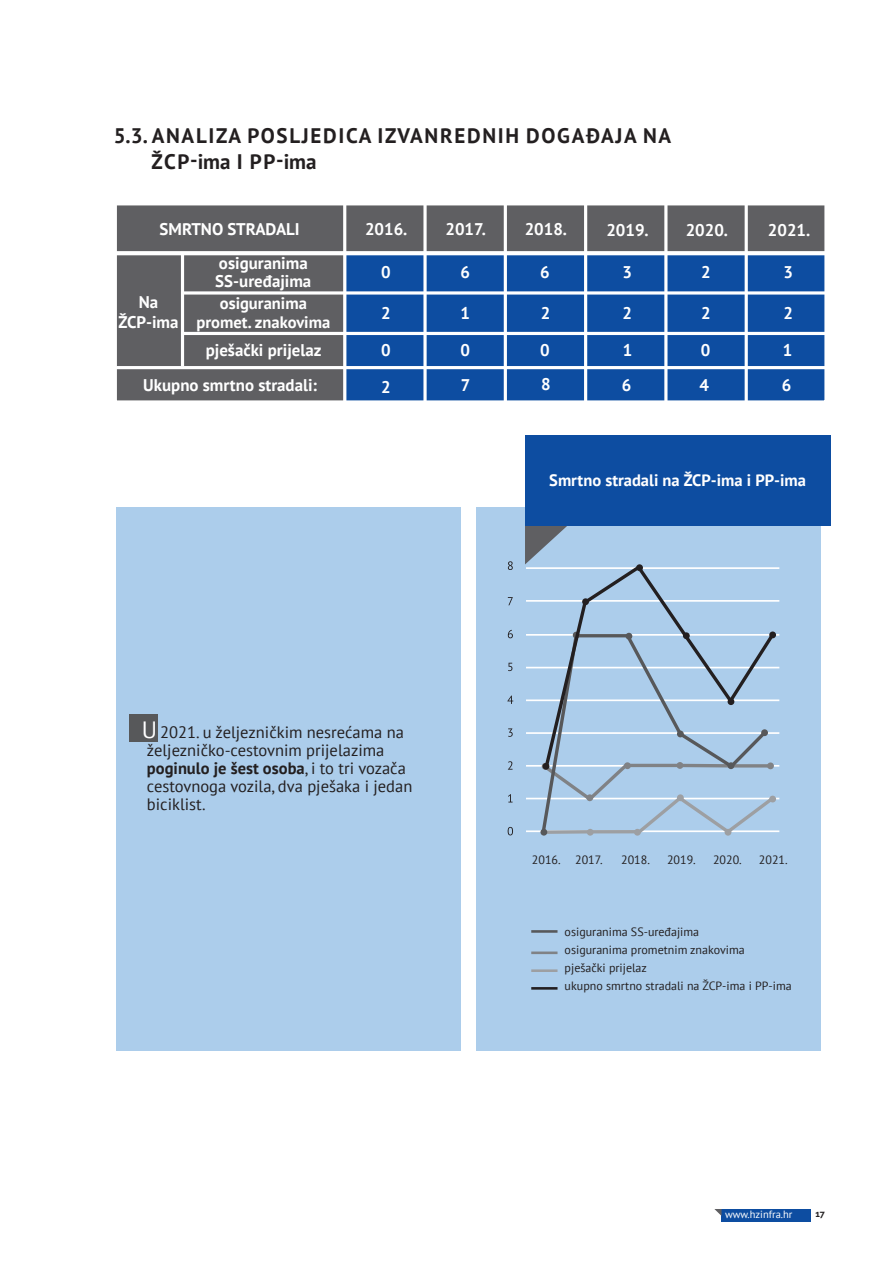
<style>
.page{position:relative;width:893px;height:1263px;background:#fff}
.page>*{position:absolute;margin:0;border:0;box-sizing:border-box;transform-origin:0 0}
.t1{font:23.55px "PT Sans";color:#fff}
.t2{font:700 21px/25.2px "PT Sans";letter-spacing:.08em;color:#231f20}
.t3{font:700 16.8px/20.2px "PT Sans";color:#fff;text-align:center}
.t4{font:16.5px/18px "PT Sans";color:#231f20}
.t5{font:700 16.5px/18.5px "PT Sans";color:#fff;text-align:center}
.t6{font:12px "PT Sans";color:#231f20}
.t7{font:10.5px "PT Sans";color:#fff}
.t8{font:700 9px "Raleway";color:#231f20}
.s1{font-weight:700}
</style>
<div class="page">
<div style="left:345px;top:254px;width:481px;height:149px;background:#0d4da1"></div>
<div style="left:114px;top:253px;width:232px;height:151px;background:#5f5f62"></div>
<div style="left:114px;top:204px;width:714px;height:51px;background:#5f5f62;border:2px solid #fff"></div>
<hr style="left:115px;top:251px;width:712px;height:3px;background:#fff">
<svg style="left:184px;top:291px;width:640px;height:4px;background:#d1dbe8"></svg>
<hr style="left:183px;top:332px;width:643px;height:3px;background:#fff">
<hr style="left:115px;top:366px;width:710px;height:3px;background:#fff">
<hr style="left:181px;top:254px;width:3px;height:112px;background:#fff">
<hr style="left:343px;top:201px;width:3px;height:200px;background:#fff">
<svg style="left:423px;top:205px;width:4px;height:195px"></svg>
<hr style="left:504px;top:196px;width:3px;height:227px;background:#fff">
<hr style="left:584px;top:196px;width:3px;height:227px;background:#fff">
<hr style="left:664px;top:194px;width:3px;height:227px;background:#fff">
<hr style="left:745px;top:196px;width:3px;height:227px;background:#fff">
<div style="left:114px;top:201px;width:714px;height:203px;border:3px solid #fff"></div>
<div style="left:476px;top:507px;width:344px;height:544px;background:#accdeb"></div>
<div style="left:116px;top:507px;width:344px;height:544px;background:#accdeb"></div>
<div style="left:721px;top:1209px;width:90px;height:12px;background:#0d4da1"></div>
<svg style="left:714px;top:1209px;width:7px;height:7px"></svg>
<svg style="left:525px;top:526px;width:42px;height:38px"></svg>
<div style="left:525px;top:435px;width:305px;height:91px;background:#0d4da1"></div>
<svg style="left:531px;top:970px;width:26px;height:1px"></svg>
<hr style="left:531px;top:952px;width:26px;height:2px;background:#808285">
<hr style="left:531px;top:930px;width:26px;height:2px;background:#57585a">
<div style="left:130px;top:714px;width:28px;height:28px;background:#57585a"></div>
<hr style="left:526px;top:732px;width:253px;height:2px;background:#fff">
<hr style="left:526px;top:699px;width:253px;height:2px;background:#fff">
<hr style="left:526px;top:667px;width:253px;height:1px;background:#fff">
<hr style="left:526px;top:634px;width:253px;height:2px;background:#fff">
<hr style="left:526px;top:600px;width:253px;height:2px;background:#fff">
<hr style="left:526px;top:567px;width:253px;height:2px;background:#fff">
<hr style="left:526px;top:765px;width:253px;height:2px;background:#fff">
<hr style="left:526px;top:798px;width:253px;height:1px;background:#fff">
<hr style="left:526px;top:830px;width:253px;height:2px;background:#fff">
<svg style="left:540px;top:635px;width:229px;height:200px"></svg>
<svg style="left:508px;top:827px;width:5px;height:8px"></svg>
<svg style="left:508px;top:794px;width:5px;height:8px"></svg>
<svg style="left:508px;top:761px;width:4px;height:9px"></svg>
<svg style="left:508px;top:728px;width:5px;height:9px"></svg>
<svg style="left:507px;top:695px;width:6px;height:9px"></svg>
<svg style="left:508px;top:663px;width:4px;height:8px"></svg>
<svg style="left:508px;top:630px;width:5px;height:8px"></svg>
<svg style="left:508px;top:597px;width:5px;height:8px"></svg>
<div style="left:540px;top:829px;width:7px;height:7px;background:#57585a;border-radius:50%"></div>
<div style="left:634px;top:829px;width:7px;height:7px;background:#9d9fa2;border-radius:50%"></div>
<div style="left:587px;top:829px;width:7px;height:7px;background:#9d9fa2;border-radius:50%"></div>
<div style="left:677px;top:794px;width:7px;height:7px;background:#9d9fa2;border-radius:50%"></div>
<div style="left:725px;top:829px;width:6px;height:7px;background:#9d9fa2;border-radius:50%"></div>
<div style="left:769px;top:796px;width:7px;height:6px;background:#9d9fa2;border-radius:50%"></div>
<hr style="left:531px;top:987px;width:26px;height:2px;background:#231f20">
<div style="left:586px;top:794px;width:7px;height:7px;background:#808285;border-radius:50%"></div>
<svg style="left:542px;top:563px;width:235px;height:209px"></svg>
<svg style="left:508px;top:561px;width:5px;height:9px"></svg>
<div style="left:543px;top:763px;width:6px;height:7px;background:#231f20;border-radius:50%"></div>
<div style="left:769px;top:631px;width:7px;height:7px;background:#231f20;border-radius:50%"></div>
<div style="left:728px;top:698px;width:6px;height:7px;background:#231f20;border-radius:50%"></div>
<div style="left:636px;top:564px;width:7px;height:7px;background:#231f20;border-radius:50%"></div>
<div style="left:683px;top:632px;width:7px;height:7px;background:#231f20;border-radius:50%"></div>
<div style="left:582px;top:598px;width:7px;height:7px;background:#231f20;border-radius:50%"></div>
<p class="t2" style="left:152px;top:123px;width:521px;text-indent:-38px">5.3. ANALIZA POSLJEDICA IZVANREDNIH DOGAĐAJA NA<br>ŽCP-ima I PP-ima</p>
<p class="t3" style="left:160px;top:219px;width:142px">SMRTNO STRADALI</p>
<p class="t3" style="left:365px;top:219px;width:44px">2016.</p>
<p class="t3" style="left:445px;top:219px;width:42px">2017.</p>
<p class="t3" style="left:525px;top:219px;width:44px">2018.</p>
<p class="t3" style="left:606px;top:219px;width:44px">2019.</p>
<p class="t3" style="left:215px;top:254px;width:98px;line-height:18.5px;text-align:left">osiguranima<br>SS-uređajima</p>
<p class="t5" style="left:196px;top:294px;width:135px">osiguranima promet. znakovima</p>
<p class="t3" style="left:143px;top:332px;width:180px;line-height:34.8px;text-align:right">pješački prijelaz<br>Ukupno smrtno stradali:</p>
<p class="t3" style="left:118px;top:292px;width:62px">Na<br>ŽCP-ima</p>
<p class="t3" style="left:381px;top:262px;width:11px">0</p>
<p class="t3" style="left:460px;top:262px;width:11px">6</p>
<p class="t3" style="left:540px;top:262px;width:11px">6</p>
<p class="t3" style="left:623px;top:262px;width:11px">3</p>
<p class="t3" style="left:381px;top:302px;width:11px">2</p>
<p class="t3" style="left:460px;top:302px;width:11px">1</p>
<p class="t3" style="left:541px;top:302px;width:11px">2</p>
<p class="t3" style="left:623px;top:302px;width:11px">2</p>
<p class="t3" style="left:381px;top:339px;width:11px">0</p>
<p class="t3" style="left:460px;top:339px;width:11px">0</p>
<p class="t3" style="left:540px;top:339px;width:11px">0</p>
<p class="t3" style="left:623px;top:339px;width:11px">1</p>
<p class="t3" style="left:381px;top:376px;width:11px">2</p>
<p class="t3" style="left:461px;top:374px;width:11px">7</p>
<p class="t3" style="left:541px;top:374px;width:11px">8</p>
<p class="t3" style="left:622px;top:375px;width:11px">6</p>
<p class="t3" style="left:686px;top:219px;width:44px">2020.</p>
<p class="t3" style="left:768px;top:219px;width:44px">2021.</p>
<p class="t3" style="left:701px;top:262px;width:11px">2</p>
<p class="t3" style="left:783px;top:262px;width:11px">3</p>
<p class="t3" style="left:701px;top:302px;width:11px">2</p>
<p class="t3" style="left:783px;top:302px;width:11px">2</p>
<p class="t3" style="left:701px;top:339px;width:11px">0</p>
<p class="t3" style="left:783px;top:339px;width:11px">1</p>
<p class="t3" style="left:699px;top:375px;width:11px">4</p>
<p class="t3" style="left:782px;top:375px;width:11px">6</p>
<h1 class="t1" style="left:142px;top:715px;width:17px">U</h1>
<p class="t4" style="left:147px;top:723px;width:267px;text-indent:13px">2021. u željezničkim nesrećama na željezničko-cestovnim prijelazima <span class="s1">poginulo je šest osoba</span>, i to tri vozača cestovnoga vozila, dva pješaka i jedan biciklist.</p>
<p class="t5" style="left:549px;top:471px;width:258px">Smrtno stradali na ŽCP-ima i PP-ima</p>
<p class="t6" style="left:532px;top:852px;width:72px">2016. 2017.</p>
<p class="t6" style="left:621px;top:852px;width:30px">2018.</p>
<p class="t6" style="left:667px;top:852px;width:30px">2019.</p>
<p class="t6" style="left:713px;top:852px;width:30px">2020.</p>
<p class="t6" style="left:759px;top:852px;width:30px">2021.</p>
<p class="t6" style="left:565px;top:924px;width:136px">osiguranima SS-uređajima</p>
<p class="t6" style="left:565px;top:960px;width:84px">pješački prijelaz</p>
<p class="t6" style="left:565px;top:942px;width:182px">osiguranima prometnim znakovima</p>
<p class="t6" style="left:565px;top:978px;width:229px">ukupno smrtno stradali na ŽCP-ima i PP-ima</p>
<p class="t7" style="left:725px;top:1207px;width:69px">www.hzinfra.hr</p>
<p class="t8" style="left:816px;top:1209px;width:11px">17</p>
</div>
